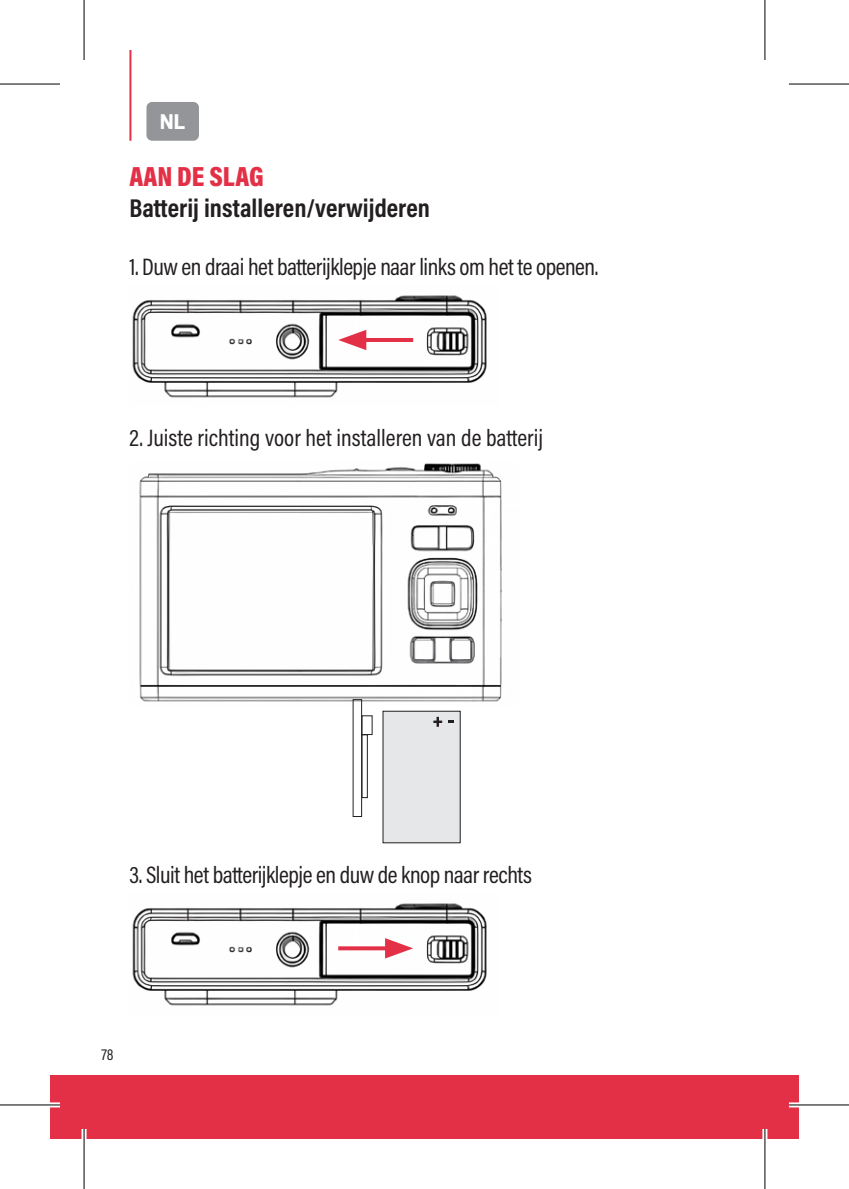
<style>
.page{position:relative;width:849px;height:1189px;background:#fff}
.page>*{position:absolute;margin:0;border:0;box-sizing:border-box;transform-origin:0 0}
.t1{font:900 28px "Acumin Pro Cond";color:#e33046}
.t2{font:700 26px "Acumin Pro Cond";color:#231f20}
.t3{font:24px "Acumin Pro Cond";letter-spacing:-.02em;color:#231f20}
.t4{font:24px "Acumin Pro Cond";color:#231f20}
.t5{font:700 20px "Agfa Photo Thalis";color:#fff}
.t6{font:16px "Acumin Pro Cond";color:#231f20}
</style>
<div class="page">
<div style="left:50px;top:1075px;width:714px;height:63px;background:#e33046"></div>
<div style="left:764px;top:1075px;width:34px;height:63px;background:#e33046"></div>
<hr style="left:129px;top:50px;width:2px;height:91px;background:#e33046">
<div style="left:146px;top:102px;width:53px;height:39px;background:#939598;border-radius:6px"></div>
<img style="left:132px;top:295px;width:355px;height:103px">
<hr style="left:360px;top:338px;width:53px;height:4px;background:#e33046">
<svg style="left:338px;top:330px;width:28px;height:20px"></svg>
<img style="left:139px;top:463px;width:363px;height:242px">
<div style="left:383px;top:711px;width:77px;height:131px;background:#e6e7e9"></div>
<div style="left:361px;top:715px;width:11px;height:20px;border:1px solid #231f20"></div>
<div style="left:361px;top:734px;width:6px;height:64px;border:1px solid #231f20"></div>
<svg style="left:433px;top:717px;width:9px;height:9px"></svg>
<svg style="left:448px;top:720px;width:6px;height:3px"></svg>
<img style="left:132px;top:903px;width:355px;height:103px">
<svg style="left:338px;top:946px;width:47px;height:4px"></svg>
<svg style="left:385px;top:938px;width:28px;height:20px"></svg>
<svg style="left:0;top:1102px;width:60px;height:5px"></svg>
<svg style="left:789px;top:1102px;width:59px;height:5px"></svg>
<hr style="left:82px;top:1128px;width:4px;height:60px;background:#fff">
<svg style="left:765px;top:0;width:1px;height:60px"></svg>
<svg style="left:762px;top:1129px;width:5px;height:59px"></svg>
<hr style="left:0;top:83px;width:60px;height:2px;background:#000">
<hr style="left:788px;top:83px;width:60px;height:2px;background:#000">
<hr style="left:0;top:1104px;width:60px;height:1px;background:#000">
<hr style="left:788px;top:1104px;width:60px;height:1px;background:#000">
<hr style="left:83px;top:0;width:2px;height:60px;background:#000">
<hr style="left:83px;top:1128px;width:2px;height:60px;background:#000">
<hr style="left:764px;top:0;width:1px;height:60px;background:#000">
<hr style="left:764px;top:1128px;width:1px;height:60px;background:#000">
<p class="t5" style="left:160px;top:109px;width:27px">NL</p>
<p class="t1" style="left:129px;top:158px;width:136px">AAN DE SLAG</p>
<p class="t2" style="left:129px;top:191px;width:302px">Batterij installeren/verwijderen</p>
<p class="t3" style="left:129px;top:251px;width:470px">1. Duw en draai het batterijklepje naar links om het te openen.</p>
<p class="t4" style="left:129px;top:422px;width:415px">2. Juiste richting voor het installeren van de batterij</p>
<p class="t3" style="left:129px;top:859px;width:404px">3. Sluit het batterijklepje en duw de knop naar rechts</p>
<p class="t6" style="left:101px;top:1044px;width:14px">78</p>
</div>
